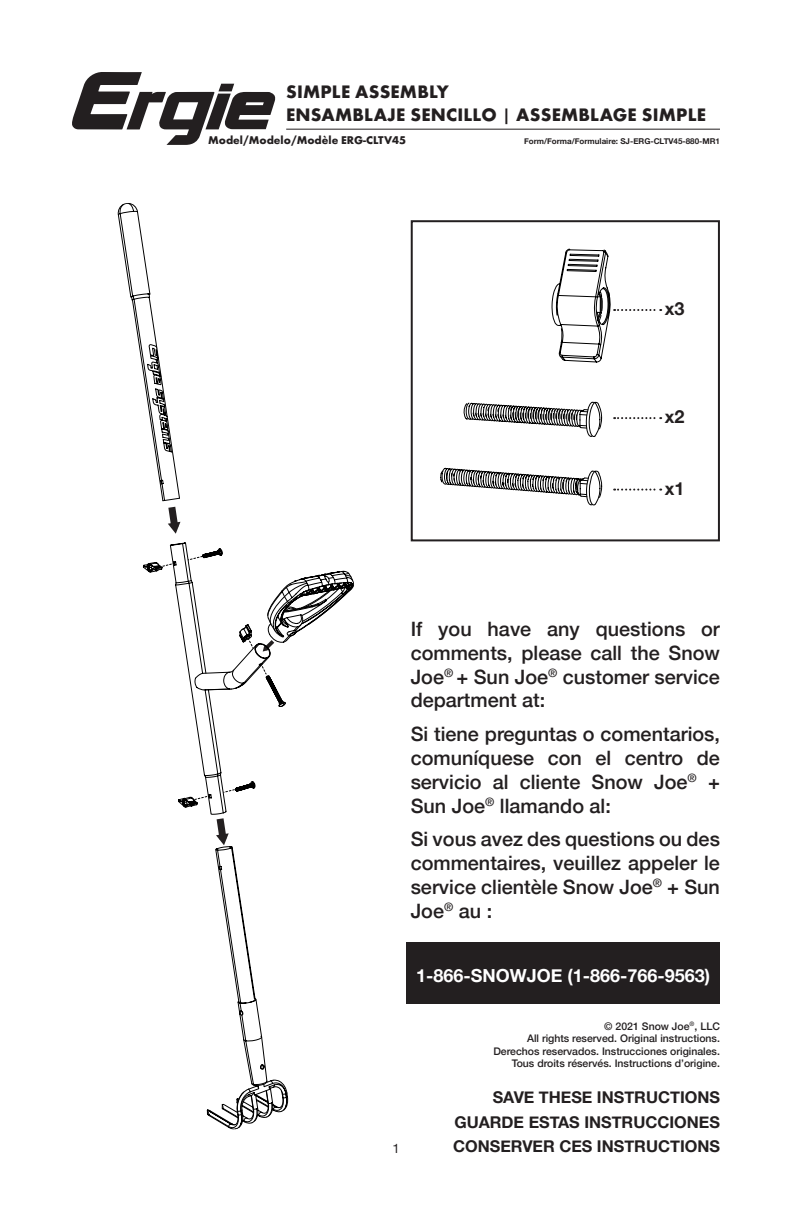
<style>
.page{position:relative;width:792px;height:1224px;background:#fff}
.page>*{position:absolute;margin:0;border:0;box-sizing:border-box;transform-origin:0 0}
.t1{font:500 19.8px/23.8px "Helvetica Neue";color:#231f20;text-align:justify}
.t2{font:700 18.8px/22.8px "Futura T";letter-spacing:.01em;color:#231f20}
.t3{font:700 18px "Helvetica Neue";color:#fff}
.t4{font:700 18px "Helvetica Neue";color:#231f20}
.t5{font:700 16.2px/24.4px "Helvetica Neue";color:#231f20;text-align:justify}
.t6{font:13px "Helvetica Neue";color:#231f20}
.t7{font:700 11.6px "Futura T";color:#231f20}
.t8{font:500 10.4px/12.6px "Helvetica Neue";color:#231f20;text-align:right}
.t9{font:700 8px "Helvetica Neue";color:#231f20}
.s1{font-weight:500}
</style>
<div class="page">
<svg style="left:72px;top:72px;width:204px;height:73px"></svg>
<hr style="left:286px;top:129px;width:434px;height:1px;background:#231f20">
<div style="left:406px;top:942px;width:314px;height:61px;background:#231f20"></div>
<svg style="left:117px;top:203px;width:154px;height:927px"></svg>
<svg style="left:143px;top:570px;width:210px;height:545px"></svg>
<svg style="left:143px;top:551px;width:170px;height:561px"></svg>
<svg style="left:162px;top:544px;width:112px;height:263px"></svg>
<svg style="left:440px;top:467px;width:155px;height:39px"></svg>
<svg style="left:449px;top:249px;width:162px;height:256px"></svg>
<div style="left:411px;top:220px;width:309px;height:321px;border:2px solid #231f20"></div>
<svg style="left:614px;top:309px;width:47px;height:2px"></svg>
<svg style="left:614px;top:417px;width:47px;height:2px"></svg>
<svg style="left:614px;top:489px;width:47px;height:2px"></svg>
<p class="t2" style="left:286px;top:81px;width:421px">SIMPLE ASSEMBLY<br>ENSAMBLAJE SENCILLO <span class="s1">|</span> ASSEMBLAGE SIMPLE</p>
<p class="t7" style="left:208px;top:134px;width:200px">Model/Modelo/Modèle ERG-CLTV45</p>
<p class="t9" style="left:524px;top:135px;width:197px">Form/Forma/Formulaire: SJ-ERG-CLTV45-880-MR1</p>
<p class="t4" style="left:665px;top:294px;width:21px">x3</p>
<p class="t4" style="left:665px;top:403px;width:21px">x2</p>
<p class="t4" style="left:665px;top:474px;width:21px">x1</p>
<p class="t1" style="left:411px;top:615px;width:311px">If you have any questions or comments, please call the Snow Joe<sup>®</sup> + Sun Joe<sup>®</sup> customer service department at:</p>
<p class="t1" style="left:411px;top:721px;width:311px">Si tiene preguntas o comentarios, comuníquese con el centro de servicio al cliente Snow Joe<sup>®</sup> + Sun Joe<sup>®</sup> llamando al:</p>
<p class="t1" style="left:411px;top:826px;width:311px">Si vous avez des questions ou des commentaires, veuillez appeler le service clientèle Snow Joe<sup>®</sup> + Sun Joe<sup>®</sup> au :</p>
<p class="t6" style="left:392px;top:1139px;width:9px">1</p>
<p class="t3" style="left:416px;top:961px;width:296px">1-866-SNOWJOE (1-866-766-9563)</p>
<p class="t8" style="left:493px;top:1019px;width:228px">© 2021 Snow Joe<sup>®</sup>, LLC<br>All rights reserved. Original instructions.<br>Derechos reservados. Instrucciones originales.<br>Tous droits réservés. Instructions d’origine.</p>
<p class="t5" style="left:453px;top:1086px;width:268px;text-indent:40px">SAVE THESE INSTRUCTIONS GUARDE ESTAS INSTRUCCIONES CONSERVER CES INSTRUCTIONS</p>
</div>
